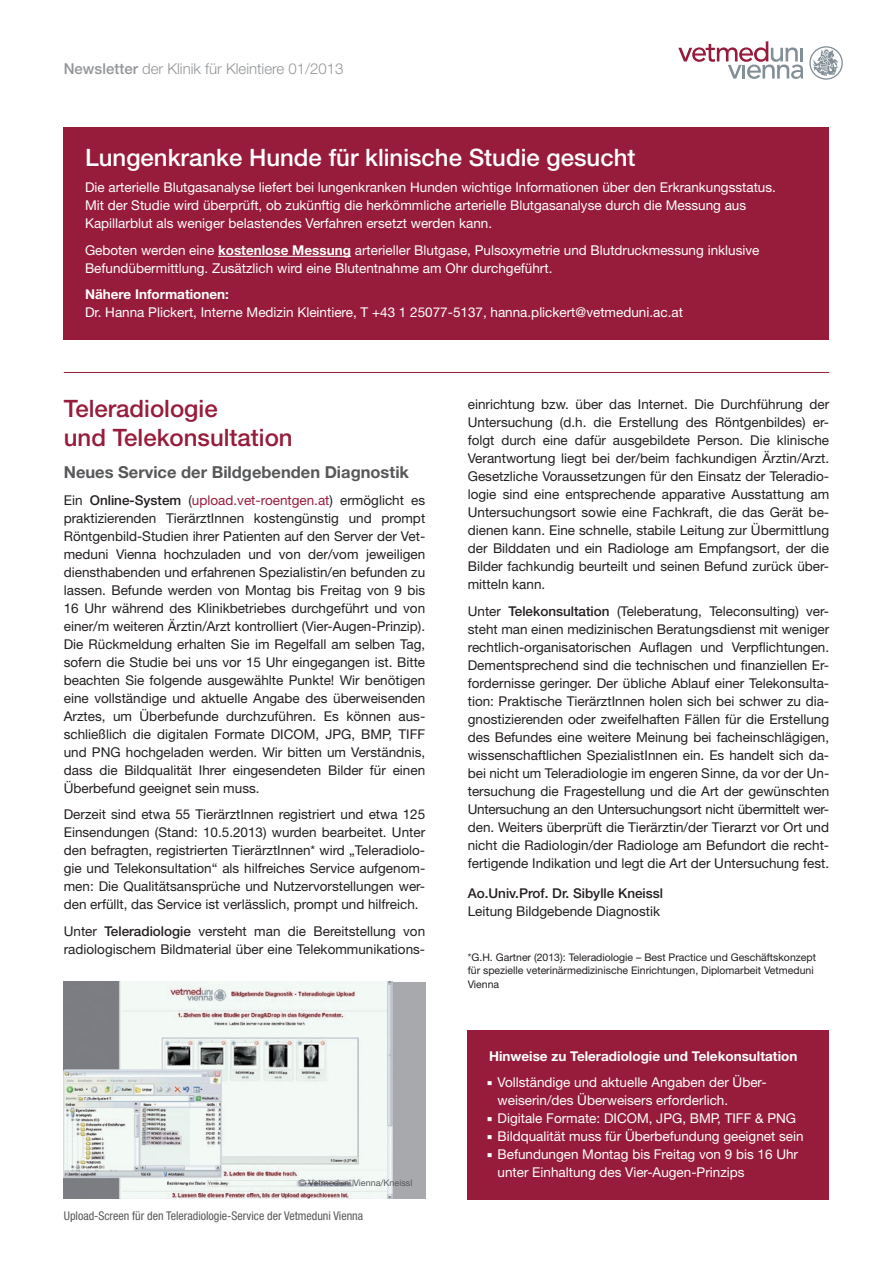
<style>
.page{position:relative;width:893px;height:1263px;background:#fff}
.page>*{position:absolute;margin:0;border:0;box-sizing:border-box;transform-origin:0 0}
.t1{font:500 24px "Helvetica Neue LT Pro";color:#fff}
.t2{font:500 24px/28.8px "Helvetica Neue LT Pro";color:#971c3c}
.t3{font:700 16.5px "Helvetica Neue LT Pro";color:#57585a}
.t4{font:300 15px "Helvetica Neue LT Pro";color:#939598}
.t5{font:13.5px/18px "Helvetica Neue LT Pro";color:#231f20;text-align:justify}
.t6{font:13.5px/18px "Helvetica Neue LT Pro";color:#fff}
.t7{font:700 13.5px "Helvetica Neue LT Pro";color:#fff}
.t8{font:500 13.5px "Helvetica Neue LT Pro";color:#231f20}
.t9{font:condensed 12px "Helvetica Neue LT Pro";color:#57585a}
.t10{font:10.5px/13.5px "Helvetica Neue LT Pro";color:#231f20}
.t11{font:9px "Helvetica Neue LT Pro";color:#57585a}
.s1{font-weight:500}
.s2{font-weight:700}
.s3{color:#971c3c}
</style>
<div class="page">
<svg style="left:678px;top:41px;width:125px;height:38px"></svg>
<svg style="left:809px;top:46px;width:34px;height:34px"></svg>
<div style="left:64px;top:982px;width:361px;height:216px;background:#a8a9ad"></div>
<img style="left:64px;top:982px;width:329px;height:216px">
<div style="left:468px;top:1030px;width:361px;height:169px;background:#971c3c"></div>
<svg style="left:488px;top:1081px;width:4px;height:4px"></svg>
<svg style="left:488px;top:1117px;width:4px;height:4px"></svg>
<svg style="left:488px;top:1135px;width:4px;height:4px"></svg>
<svg style="left:488px;top:1153px;width:4px;height:4px"></svg>
<hr style="left:64px;top:372px;width:765px;height:1px;background:#971c3c">
<div style="left:64px;top:128px;width:765px;height:212px;background:#971c3c"></div>
<hr style="left:218px;top:256px;width:133px;height:1px;background:#fff">
<p class="t4" style="left:64px;top:60px;width:281px"><span class="s1">Newsletter</span> der Klinik für Kleintiere 01/2013</p>
<h1 class="t1" style="left:85px;top:143px;width:552px">Lungenkranke Hunde für klinische Studie gesucht</h1>
<p class="t6" style="left:85px;top:178px;width:692px">Die arterielle Blutgasanalyse liefert bei lungenkranken Hunden wichtige Informationen über den Erkrankungsstatus.<br>Mit der Studie wird überprüft, ob zukünftig die herkömmliche arterielle Blutgasanalyse durch die Messung aus<br>Kapillarblut als weniger belastendes Verfahren ersetzt werden kann.</p>
<p class="t6" style="left:85px;top:241px;width:676px">Geboten werden eine <span class="s2">kostenlose Messung</span> arterieller Blutgase, Pulsoxymetrie und Blutdruckmessung inklusive<br>Befundübermittlung. Zusätzlich wird eine Blutentnahme am Ohr durchgeführt.</p>
<p class="t7" style="left:85px;top:286px;width:145px">Nähere Informationen:</p>
<p class="t6" style="left:85px;top:303px;width:599px">Dr. Hanna Plickert, Interne Medizin Kleintiere, T +43 1 25077-5137, hanna.plickert@vetmeduni.ac.at</p>
<h1 class="t2" style="left:64px;top:394px;width:230px">Teleradiologie<br>und Telekonsultation</h1>
<p class="t3" style="left:64px;top:462px;width:347px">Neues Service der Bildgebenden Diagnostik</p>
<p class="t5" style="left:64px;top:491px;width:363px">Ein <span class="s1">Online-System</span> (<span class="s3">upload.vet-roentgen.at</span>) ermöglicht es praktizierenden TierärztInnen kostengünstig und prompt Röntgenbild-Studien ihrer Patienten auf den Server der Vet&shy;meduni Vienna hochzuladen und von der/vom jeweiligen diensthabenden und erfahrenen Spezialistin/en befunden zu lassen. Befunde werden von Montag bis Freitag von 9 bis 16 Uhr während des Klinikbetriebes durchgeführt und von einer/m weiteren Ärztin/Arzt kontrolliert (Vier-Augen-Prinzip).<br>Die Rückmeldung erhalten Sie im Regelfall am selben Tag, sofern die Studie bei uns vor 15 Uhr eingegangen ist. Bitte beachten Sie folgende ausgewählte Punkte! Wir benötigen eine vollständige und aktuelle Angabe des überweisenden Arztes, um Überbefunde durchzuführen. Es können aus&shy;schließlich die digitalen Formate DICOM, JPG, BMP, TIFF und PNG hochgeladen werden. Wir bitten um Verständnis, dass die Bildqualität Ihrer eingesendeten Bilder für einen Überbefund geeignet sein muss.</p>
<p class="t5" style="left:64px;top:805px;width:363px">Derzeit sind etwa 55 TierärztInnen registriert und etwa 125<br>Einsendungen (Stand: 10.5.2013) wurden bearbeitet. Unter den befragten, registrierten TierärztInnen* wird „Teleradiolo&shy;gie und Telekonsultation“ als hilfreiches Service aufgenom&shy;men: Die Qualitätsansprüche und Nutzervorstellungen wer&shy;den erfüllt, das Service ist verlässlich, prompt und hilfreich.</p>
<p class="t5" style="left:64px;top:921px;width:363px">Unter <span class="s1">Teleradiologie</span> versteht man die Bereitstellung von radiologischem Bildmaterial über eine Telekommunikations-</p>
<p class="t11" style="left:299px;top:1177px;width:115px">© Vetmeduni Vienna/Kneissl</p>
<p class="t9" style="left:64px;top:1208px;width:301px">Upload-Screen für den Teleradiologie-Service der Vetmeduni Vienna</p>
<p class="t5" style="left:468px;top:395px;width:363px">einrichtung bzw. über das Internet. Die Durchführung der Untersuchung (d.h. die Erstellung des Röntgenbildes) er&shy;folgt durch eine dafür ausgebildete Person. Die klinische Verantwortung liegt bei der/beim fachkundigen Ärztin/Arzt.<br>Gesetzliche Voraussetzungen für den Einsatz der Teleradio&shy;logie sind eine entsprechende apparative Ausstattung am Untersuchungsort sowie eine Fachkraft, die das Gerät be&shy;dienen kann. Eine schnelle, stabile Leitung zur Übermittlung der Bilddaten und ein Radiologe am Empfangsort, der die Bilder fachkundig beurteilt und seinen Befund zurück über&shy;mitteln kann.</p>
<p class="t5" style="left:468px;top:602px;width:363px">Unter <span class="s1">Telekonsultation</span> (Teleberatung, Teleconsulting) ver&shy;steht man einen medizinischen Beratungsdienst mit weniger rechtlich-organisatorischen Auflagen und Verpflichtungen.<br>Dementsprechend sind die technischen und finanziellen Er&shy;fordernisse geringer. Der übliche Ablauf einer Telekonsulta&shy;tion: Praktische TierärztInnen holen sich bei schwer zu dia&shy;gnostizierenden oder zweifelhaften Fällen für die Erstellung des Befundes eine weitere Meinung bei facheinschlägigen, wissenschaftlichen SpezialistInnen ein. Es handelt sich da&shy;bei nicht um Teleradiologie im engeren Sinne, da vor der Un&shy;tersuchung die Fragestellung und die Art der gewünschten Untersuchung an den Untersuchungsort nicht übermittelt wer&shy;den. Weiters überprüft die Tierärztin/der Tierarzt vor Ort und nicht die Radiologin/der Radiologe am Befundort die recht&shy;fertigende Indikation und legt die Art der Untersuchung fest.</p>
<p class="t8" style="left:468px;top:885px;width:197px">Ao.Univ.Prof. Dr. Sibylle Kneissl</p>
<p class="t5" style="left:468px;top:902px;width:194px">Leitung Bildgebende Diagnostik</p>
<p class="t10" style="left:468px;top:950px;width:350px">*G.H. Gartner (2013): Teleradiologie – Best Practice und Geschäftskonzept für spezielle veterinärmedizinische Einrichtungen, Diplomarbeit Vetmeduni<br>Vienna</p>
<p class="t7" style="left:489px;top:1047px;width:310px">Hinweise zu Teleradiologie und Telekonsultation</p>
<p class="t6" style="left:497px;top:1073px;width:271px;text-indent:-9px">■ Vollständige und aktuelle Angaben der Über&shy;weiserin/des Überweisers erforderlich.</p>
<p class="t6" style="left:489px;top:1109px;width:309px">■ Digitale Formate: DICOM, JPG, BMP, TIFF &amp; PNG</p>
<p class="t6" style="left:489px;top:1127px;width:316px">■ Bildqualität muss für Überbefundung geeignet sein</p>
<p class="t6" style="left:497px;top:1145px;width:302px;text-indent:-9px">■ Befundungen Montag bis Freitag von 9 bis 16 Uhr unter Einhaltung des Vier-Augen-Prinzips</p>
</div>
